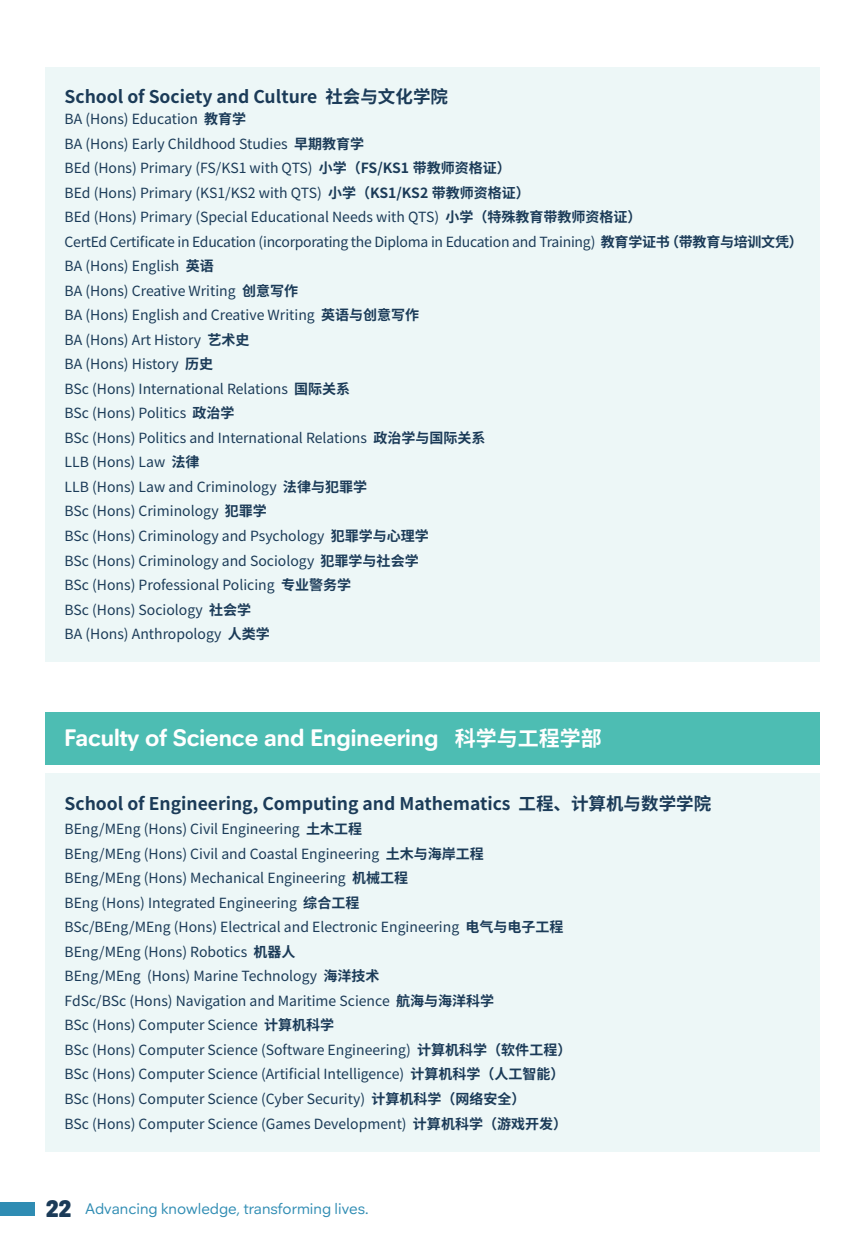
<style>
.page{position:relative;width:864px;height:1241px;background:#fff}
.page>*{position:absolute;margin:0;border:0;box-sizing:border-box;transform-origin:0 0}
.t1{font:700 24.5px "Neuzeitfor Plymouth";color:#fff}
.t2{font:700 17.5px "Noto Sans Hans";color:#1b3b58}
.t3{font:15.75px "Neuzeitfor Plymouth";color:#2f8cb3}
.t4{font:14px/24.5px "Noto Sans Hans";color:#1b3b58}
.s1{font-weight:700}
.s2{font-family:"Noto Sans Hans";font-size:21px}
.s3{font-weight:900;font-size:24.5px;color:#1b3b58}
</style>
<div class="page">
<div style="left:0;top:1201px;width:35px;height:14px;background:#2f8cb3"></div>
<div style="left:45px;top:711px;width:774px;height:53px;background:#4dbdb3"></div>
<div style="left:45px;top:773px;width:774px;height:378px;background:#edf7f7"></div>
<div style="left:45px;top:67px;width:774px;height:595px;background:#edf7f7"></div>
<p class="t2" style="left:64px;top:86px;width:385px">School of Society and Culture 社会与文化学院</p>
<p class="t4" style="left:64px;top:107px;width:739px">BA (Hons) Education <span class="s1">教育学<br></span>BA (Hons) Early Childhood Studies <span class="s1">早期教育学<br></span>BEd (Hons) Primary (FS/KS1 with QTS) <span class="s1">小学（FS/KS1 带教师资格证）<br></span>BEd (Hons) Primary (KS1/KS2 with QTS) <span class="s1">小学（KS1/KS2 带教师资格证）<br></span>BEd (Hons) Primary (Special Educational Needs with QTS) <span class="s1">小学（特殊教育带教师资格证）<br></span>CertEd Certificate in Education (incorporating the Diploma in Education and Training) <span class="s1">教育学证书（带教育与培训文凭）</span>BA (Hons) English <span class="s1">英语<br></span>BA (Hons) Creative Writing <span class="s1">创意写作<br></span>BA (Hons) English and Creative Writing <span class="s1">英语与创意写作<br></span>BA (Hons) Art History <span class="s1">艺术史<br></span>BA (Hons) History <span class="s1">历史<br></span>BSc (Hons) International Relations <span class="s1">国际关系<br></span>BSc (Hons) Politics <span class="s1">政治学<br></span>BSc (Hons) Politics and International Relations <span class="s1">政治学与国际关系<br></span>LLB (Hons) Law <span class="s1">法律<br></span>LLB (Hons) Law and Criminology <span class="s1">法律与犯罪学<br></span>BSc (Hons) Criminology <span class="s1">犯罪学<br></span>BSc (Hons) Criminology and Psychology <span class="s1">犯罪学与心理学<br></span>BSc (Hons) Criminology and Sociology <span class="s1">犯罪学与社会学<br></span>BSc (Hons) Professional Policing <span class="s1">专业警务学<br></span>BSc (Hons) Sociology <span class="s1">社会学<br></span>BA (Hons) Anthropology <span class="s1">人类学</span></p>
<h1 class="t1" style="left:64px;top:722px;width:538px">Faculty of Science and Engineering <span class="s2">科学与工程学部</span></h1>
<p class="t2" style="left:64px;top:793px;width:648px">School of Engineering, Computing and Mathematics 工程、计算机与数学学院</p>
<p class="t4" style="left:64px;top:816px;width:508px">BEng/MEng (Hons) Civil Engineering <span class="s1">土木工程<br></span>BEng/MEng (Hons) Civil and Coastal Engineering <span class="s1">土木与海岸工程<br></span>BEng/MEng (Hons) Mechanical Engineering <span class="s1">机械工程<br></span>BEng (Hons) Integrated Engineering <span class="s1">综合工程<br></span>BSc/BEng/MEng (Hons) Electrical and Electronic Engineering <span class="s1">电气与电子工程</span>BEng/MEng (Hons) Robotics <span class="s1">机器人<br></span>BEng/MEng (Hons) Marine Technology <span class="s1">海洋技术<br></span>FdSc/BSc (Hons) Navigation and Maritime Science <span class="s1">航海与海洋科学<br></span>BSc (Hons) Computer Science <span class="s1">计算机科学<br></span>BSc (Hons) Computer Science (Software Engineering) <span class="s1">计算机科学（软件工程）</span>BSc (Hons) Computer Science (Artificial Intelligence) <span class="s1">计算机科学（人工智能）</span>BSc (Hons) Computer Science (Cyber Security) <span class="s1">计算机科学（网络安全）<br></span>BSc (Hons) Computer Science (Games Development) <span class="s1">计算机科学（游戏开发）</span></p>
<p class="t3" style="left:46px;top:1199px;width:324px"><span class="s3">22</span> Advancing knowledge, transforming lives.</p>
</div>
